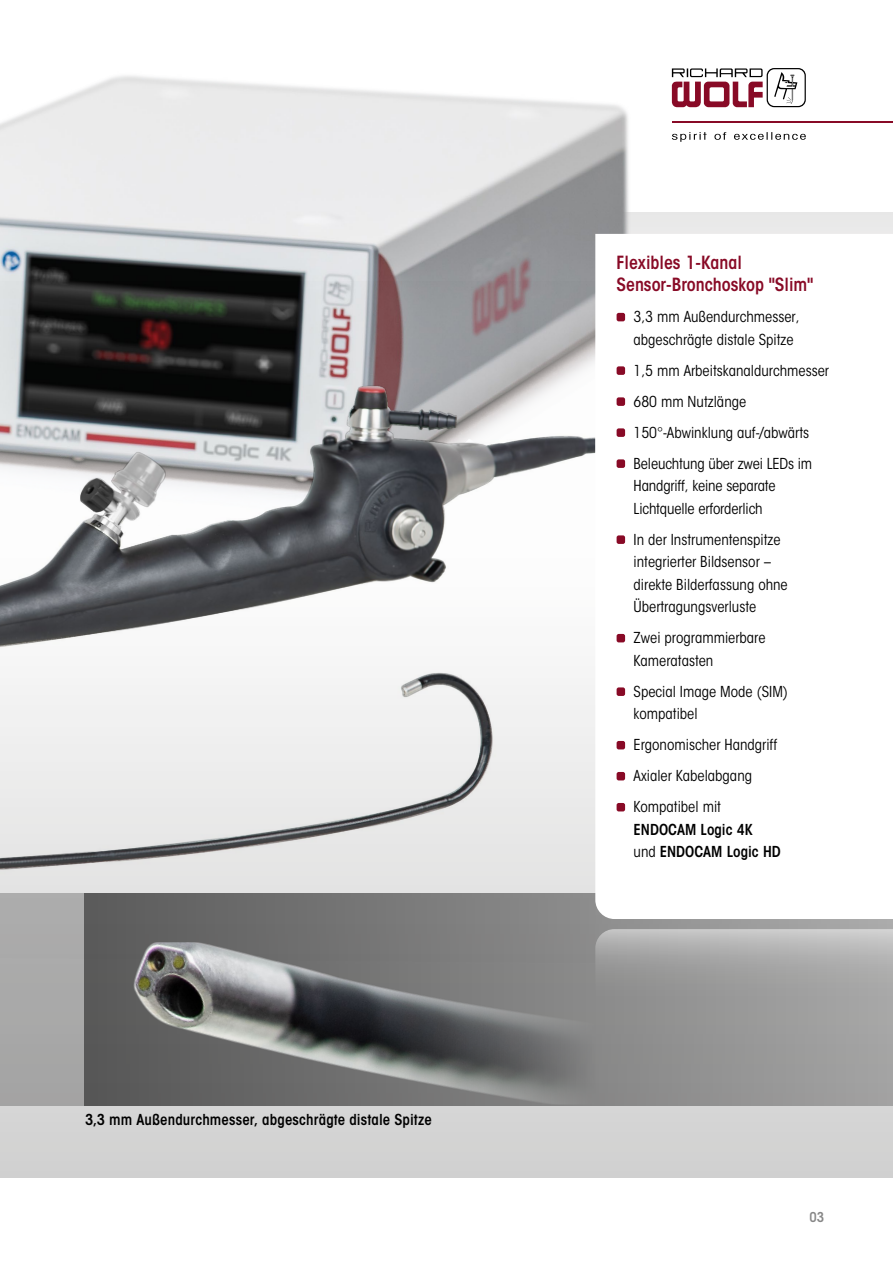
<style>
.page{position:relative;width:893px;height:1263px;background:#fff}
.page>*{position:absolute;margin:0;border:0;box-sizing:border-box;transform-origin:0 0}
.t1{font:600 condensed 18px/22.5px "ITC Avant Garde Std";color:#880a26}
.t2{font:condensed 15px/22.5px "ITC Avant Garde Std";color:#000}
.t3{font:600 condensed 15px/22.5px "ITC Avant Garde Std";letter-spacing:.005em;color:#000}
.t4{font:600 condensed 13.5px "ITC Avant Garde Std";color:#878787}
.s1{font-weight:400}
</style>
<div class="page">
<div style="left:0;top:213px;width:893px;height:148px;background:#e9e9e9"></div>
<img style="left:0;top:68px;width:694px;height:213px">
<div style="left:0;top:555px;width:893px;height:623px;background:#d3d3d3"></div>
<img style="left:0;top:281px;width:595px;height:612px">
<div style="left:0;top:893px;width:893px;height:213px;background:#a9a9a9"></div>
<svg style="left:672px;top:132px;width:134px;height:10px"></svg>
<svg style="left:672px;top:68px;width:134px;height:39px"></svg>
<hr style="left:672px;top:121px;width:221px;height:2px;background:#880a26">
<div style="left:85px;top:893px;width:808px;height:213px;background:linear-gradient(to right,#5b5b5b,#a5a5a5)"></div>
<img style="left:128px;top:942px;width:467px;height:162px">
<svg style="left:595px;top:929px;width:298px;height:127px"></svg>
<div style="left:595px;top:234px;width:298px;height:685px;background:#fff"></div>
<div style="left:617px;top:313px;width:8px;height:8px;background:#880a26;border-radius:2px"></div>
<div style="left:617px;top:366px;width:8px;height:9px;background:#880a26;border-radius:2px"></div>
<div style="left:617px;top:397px;width:8px;height:9px;background:#880a26;border-radius:2px"></div>
<div style="left:617px;top:428px;width:8px;height:9px;background:#880a26;border-radius:2px"></div>
<div style="left:617px;top:459px;width:8px;height:9px;background:#880a26;border-radius:2px"></div>
<div style="left:617px;top:535px;width:8px;height:9px;background:#880a26;border-radius:2px"></div>
<div style="left:617px;top:634px;width:8px;height:8px;background:#880a26;border-radius:2px"></div>
<div style="left:617px;top:687px;width:8px;height:9px;background:#880a26;border-radius:2px"></div>
<div style="left:617px;top:741px;width:8px;height:8px;background:#880a26;border-radius:2px"></div>
<div style="left:617px;top:772px;width:8px;height:8px;background:#880a26;border-radius:2px"></div>
<div style="left:617px;top:803px;width:8px;height:8px;background:#880a26;border-radius:2px"></div>
<p class="t3" style="left:85px;top:1108px;width:348px">3,3 mm Außendurchmesser, abgeschrägte distale Spitze</p>
<p class="t1" style="left:617px;top:251px;width:198px">Flexibles 1-Kanal<br>Sensor-Bronchoskop "Slim"</p>
<p class="t2" style="left:634px;top:305px;width:168px">3,3 mm Außendurchmesser, abgeschrägte distale Spitze</p>
<p class="t2" style="left:634px;top:355px;width:197px;line-height:31px">1,5 mm Arbeitskanaldurchmesser<br>680 mm Nutzlänge<br>150°-Abwinklung auf-/abwärts<br>Beleuchtung über zwei LEDs im</p>
<p class="t2" style="left:634px;top:474px;width:144px">Handgriff, keine separate<br>Lichtquelle erforderlich</p>
<p class="t2" style="left:634px;top:528px;width:156px">In der Instrumentenspitze integrierter Bildsensor – direkte Bilderfassung ohne<br>Übertragungsverluste</p>
<p class="t2" style="left:634px;top:627px;width:133px">Zwei programmierbare<br>Kameratasten</p>
<p class="t2" style="left:634px;top:680px;width:156px">Special Image Mode (SIM) kompatibel</p>
<p class="t2" style="left:634px;top:729px;width:145px;line-height:31px">Ergonomischer Handgriff<br>Axialer Kabelabgang<br>Kompatibel mit</p>
<p class="t3" style="left:634px;top:818px;width:149px">ENDOCAM Logic 4K<br><span class="s1">und</span> ENDOCAM Logic HD</p>
<p class="t4" style="left:809px;top:1208px;width:16px">03</p>
</div>
